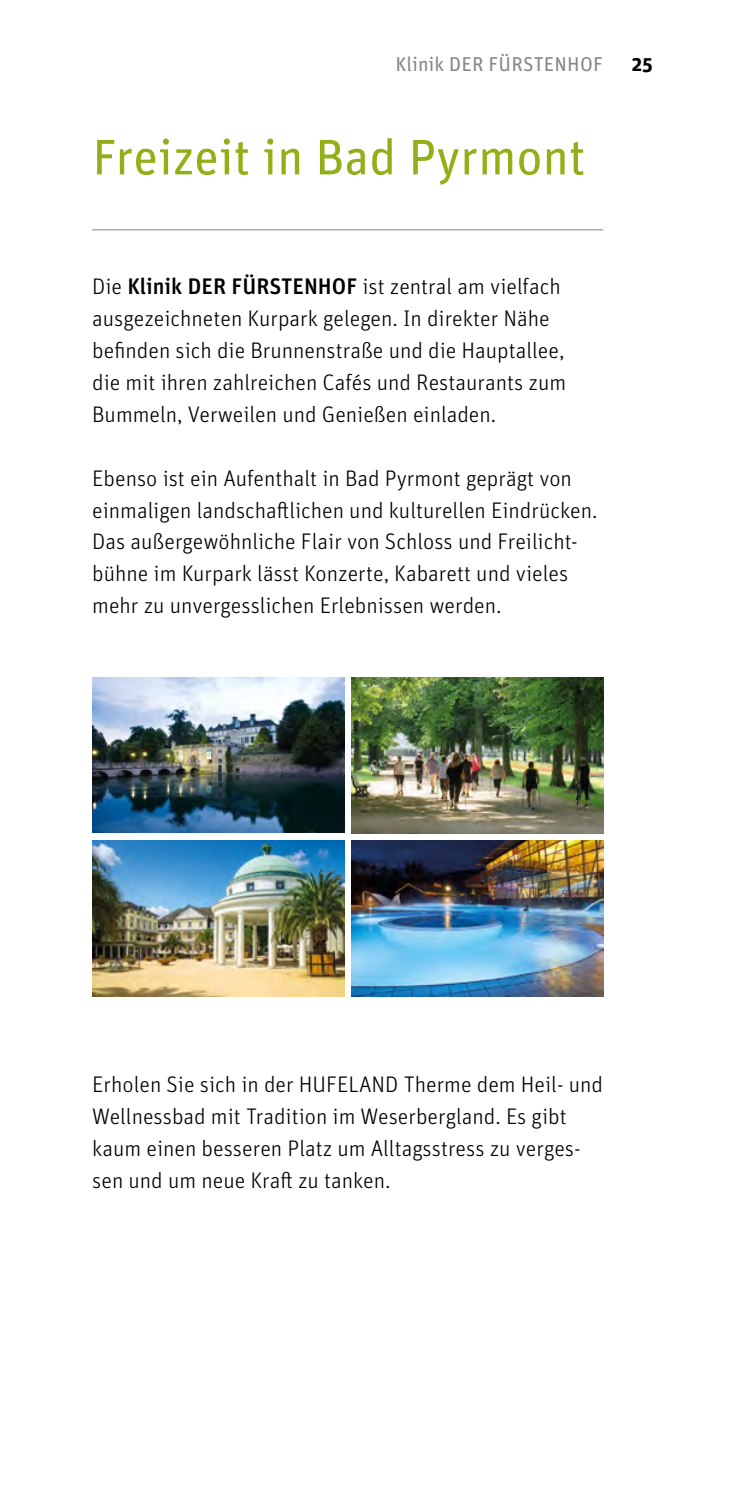
<style>
.page{position:relative;width:745px;height:1489px;background:#fff}
.page>*{position:absolute;margin:0;border:0;box-sizing:border-box;transform-origin:0 0}
.t1{font:50px "Unit OT";color:#91b016}
.t2{font:300 22.5px/32px "Unit OT";color:#000}
.t3{font:20px "Unit OT";letter-spacing:.01em;color:#878787}
.t4{font:700 20px "Unit OT";color:#000}
.s1{font-weight:500}
</style>
<div class="page">
<hr style="left:92px;top:229px;width:510px;height:1px;background:#9d9a88">
<img style="left:351px;top:840px;width:251px;height:156px">
<img style="left:92px;top:677px;width:252px;height:155px">
<img style="left:92px;top:840px;width:252px;height:156px">
<img style="left:351px;top:677px;width:251px;height:156px">
<p class="t3" style="left:395px;top:51px;width:209px">Klinik DER FÜRSTENHOF</p>
<p class="t4" style="left:631px;top:51px;width:23px">25</p>
<h1 class="t1" style="left:92px;top:125px;width:494px">Freizeit in Bad Pyrmont</h1>
<p class="t2" style="left:92px;top:270px;width:475px">Die <span class="s1">Klinik DER FÜRSTENHOF</span> ist zentral am vielfach ausgezeichneten Kurpark gelegen. In direkter Nähe befinden sich die Brunnenstraße und die Hauptallee, die mit ihren zahlreichen Cafés und Restaurants zum Bummeln, Verweilen und Genießen einladen.</p>
<p class="t2" style="left:92px;top:462px;width:506px">Ebenso ist ein Aufenthalt in Bad Pyrmont geprägt von einmaligen landschaftlichen und kulturellen Eindrücken.<br>Das außergewöhnliche Flair von Schloss und Freilicht&shy;bühne im Kurpark lässt Konzerte, Kabarett und vieles mehr zu unvergesslichen Erlebnissen werden.</p>
<p class="t2" style="left:92px;top:1068px;width:512px">Erholen Sie sich in der HUFELAND Therme dem Heil- und Wellnessbad mit Tradition im Weserbergland. Es gibt kaum einen besseren Platz um Alltagsstress zu verges&shy;sen und um neue Kraft zu tanken.</p>
</div>
